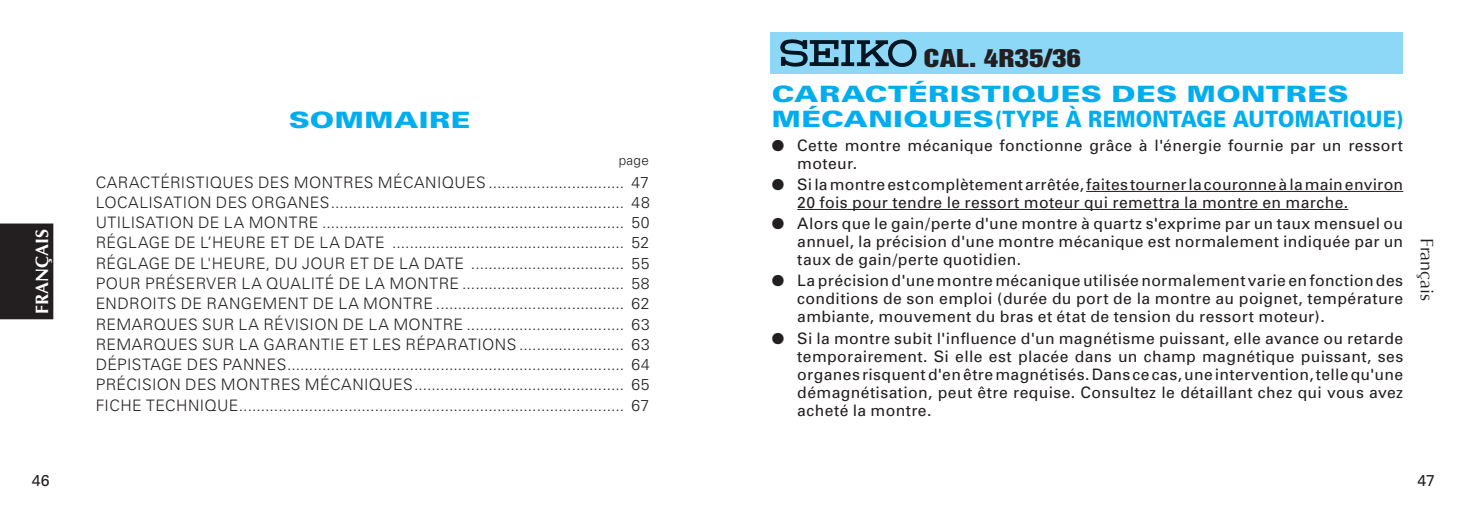
<style>
.page{position:relative;width:1467px;height:511px;background:#fff}
.page>*{position:absolute;margin:0;border:0;box-sizing:border-box;transform-origin:0 0}
.t1{font:900 22.5px/24.8px "Univers";letter-spacing:.015em;color:#00aeef;scale:1.3 1}
.t2{font:900 22.5px "Univers";letter-spacing:.015em;color:#00aeef;scale:.87 1}
.t3{font:22.5px "Helvetica Inserat";color:#231f20;scale:1.3 1}
.t4{font:18px "Optima";color:#231f20}
.t5{font:700 18px "Optima";color:#fff}
.t6{font:300 15.75px/20.2px "Univers";letter-spacing:.025em;color:#231f20;text-align:justify}
.t7{font:15.75px/18px "Univers";letter-spacing:.02em;color:#231f20;text-align:justify}
.t8{font:300 13.5px "Univers";color:#231f20}
</style>
<div class="page">
<hr style="left:1086px;top:191px;width:317px;height:1px;background:#231f20">
<hr style="left:797px;top:209px;width:551px;height:1px;background:#231f20">
<div style="left:771px;top:32px;width:632px;height:41px;background:#8dd7f7"></div>
<svg style="left:780px;top:39px;width:137px;height:28px"></svg>
<div style="left:0;top:223px;width:53px;height:96px;background:#231f20"></div>
<p class="t5" style="left:31px;top:314px;width:87px;rotate:-90deg">FRANÇAIS</p>
<h1 class="t1" style="left:289px;top:107px;width:141px">SOMMAIRE</h1>
<p class="t8" style="left:619px;top:152px;width:32px">page</p>
<p class="t6" style="left:96px;top:172px;width:556px">CARACTÉRISTIQUES DES MONTRES MÉCANIQUES ............................... 47<br>LOCALISATION DES ORGANES................................................................... 48<br>UTILISATION DE LA MONTRE ..................................................................... 50<br>RÉGLAGE DE L’HEURE ET DE LA DATE ..................................................... 52<br>RÉGLAGE DE L'HEURE, DU JOUR ET DE LA DATE ................................... 55<br>POUR PRÉSERVER LA QUALITÉ DE LA MONTRE ..................................... 58<br>ENDROITS DE RANGEMENT DE LA MONTRE ........................................... 62<br>REMARQUES SUR LA RÉVISION DE LA MONTRE .................................... 63<br>REMARQUES SUR LA GARANTIE ET LES RÉPARATIONS ........................ 63<br>DÉPISTAGE DES PANNES............................................................................. 64<br>PRÉCISION DES MONTRES MÉCANIQUES................................................ 65<br>FICHE TECHNIQUE........................................................................................ 67</p>
<h1 class="t3" style="left:924px;top:45px;width:123px">CAL. 4R35/36</h1>
<h1 class="t1" style="left:772px;top:82px;width:445px">CARACTÉRISTIQUES DES MONTRES<br>MÉCANIQUES(TYPE À REMONTA</h1>
<h1 class="t2" style="left:1197px;top:105px;width:60px">GE AUTOMATIQUE</h1>
<h1 class="t2" style="left:1397px;top:105px;width:9px">)</h1>
<p class="t7" style="left:797px;top:136px;width:607px;text-indent:-26px">● Cette montre mécanique fonctionne grâce à l'énergie fournie par un ressort moteur.</p>
<p class="t7" style="left:797px;top:175px;width:608px;text-indent:-25px">● Silamontreest complètementarrêtée,faitestournerlacouronneàlamainenviron<br>20 fois pour tendre le ressort moteur qui remettra la montre en marche.</p>
<p class="t7" style="left:797px;top:214px;width:607px;text-indent:-26px">● Alors que le gain/perte d'une montre à quartz s'exprime par un taux mensuel ou annuel, la précision d'une montre mécanique est normalement indiquée par un taux de gain/perte quotidien.</p>
<p class="t7" style="left:797px;top:271px;width:607px;text-indent:-26px">● Laprécisiond'unemontremécanique utiliséenormalement varie enfonctiondes conditions de son emploi (durée du port de la montre au poignet, température ambiante, mouvement du bras et état de tension du ressort moteur).</p>
<p class="t7" style="left:797px;top:329px;width:607px;text-indent:-26px">● Si la montre subit l'influence d'un magnétisme puissant, elle avance ou retarde temporairement. Si elle est placée dans un champ magnétique puissant, ses organes risquentd'enêtremagnétisés.Dans cecas,uneintervention,tellequ'une démagnétisation, peut être requise. Consultez le détaillant chez qui vous avez acheté la montre.</p>
<p class="t4" style="left:1437px;top:238px;width:65px;rotate:90deg">Français</p>
<p class="t7" style="left:32px;top:471px;width:19px">46</p>
<p class="t7" style="left:1418px;top:471px;width:19px">47</p>
</div>
